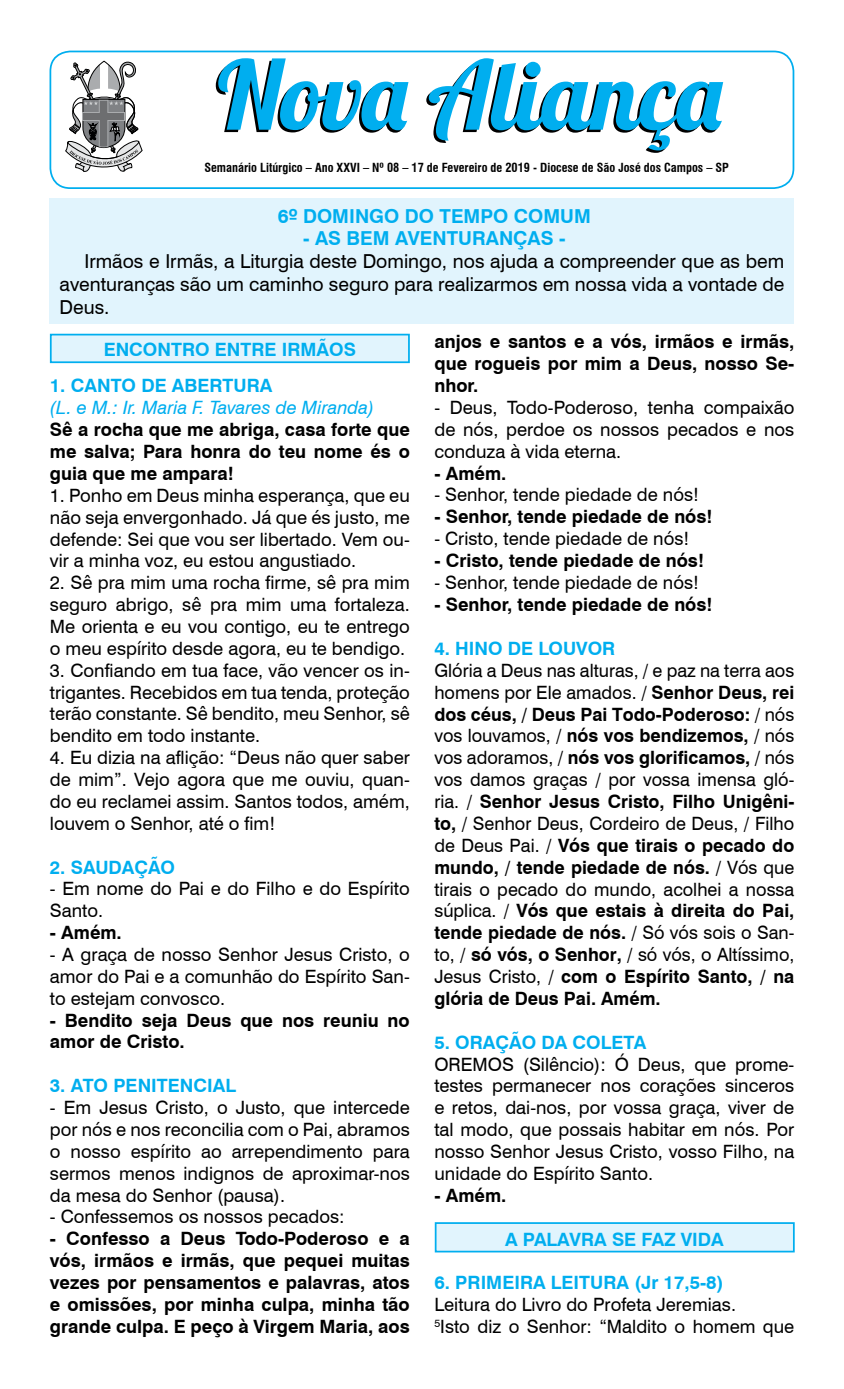
<style>
.page{position:relative;width:844px;height:1389px;background:#fff}
.page>*{position:absolute;margin:0;border:0;box-sizing:border-box;transform-origin:0 0}
.t1{font:95.2px "Lobster 1.4";color:#00aeef}
.t2{font:19.25px/22.8px "Swiss 721 BT";color:#000;text-align:justify}
.t3{font:700 19.25px "Swiss 721 BT";color:#00aeef}
.t4{font:18.38px/21.9px "Swiss 721 BT";color:#000;text-align:justify}
.t5{font:700 18.38px/21.9px "Swiss 721 BT";color:#000;text-align:justify}
.t6{font:700 18.38px "Swiss 721 BT";color:#00aeef}
.t7{font:italic 18.38px "Swiss 721 BT";color:#00aeef}
.t8{font:700 condensed 12.25px "Swiss 721 BT";color:#000}
.s1{font-weight:700}
</style>
<div class="page">
<div style="left:434px;top:1222px;width:360px;height:30px;background:#e1f4fd;border:2px solid #00aeef"></div>
<div style="left:50px;top:334px;width:360px;height:29px;background:#e1f4fd;border:2px solid #00aeef"></div>
<div style="left:49px;top:51px;width:745px;height:138px;border:2px solid #00aeef;border-radius:20px"></div>
<div style="left:50px;top:198px;width:744px;height:126px;background:#e1f4fd"></div>
<svg style="left:65px;top:60px;width:77px;height:112px"></svg>
<h1 class="t1" style="left:218px;top:35px;width:505px">Nova Aliança</h1>
<p class="t8" style="left:204px;top:161px;width:526px">Semanário Litúrgico – Ano XXVI – Nº 08 – 17 de Fevereiro de 2019 - Diocese de São José dos Campos – SP</p>
<p class="t3" style="left:278px;top:202px;width:314px">6º DOMINGO DO TEMPO COMUM</p>
<p class="t3" style="left:303px;top:225px;width:264px">- AS BEM AVENTURANÇAS -</p>
<p class="t2" style="left:60px;top:249px;width:726px;text-indent:25px">Irmãos e Irmãs, a Liturgia deste Domingo, nos ajuda a compreender que as bem aventuranças são um caminho seguro para realizarmos em nossa vida a vontade de Deus.</p>
<p class="t6" style="left:104px;top:336px;width:254px">ENCONTRO ENTRE IRMÃOS</p>
<p class="t6" style="left:50px;top:373px;width:224px">1. CANTO DE ABERTURA</p>
<p class="t7" style="left:50px;top:395px;width:326px">(L. e M.: Ir. Maria F. Tavares de Miranda)</p>
<p class="t5" style="left:50px;top:418px;width:361px">Sê a rocha que me abriga, casa forte que me salva; Para honra do teu nome és o guia que me ampara!</p>
<p class="t4" style="left:50px;top:484px;width:361px">1. Ponho em Deus minha esperança, que eu não seja envergonhado. Já que és justo, me defende: Sei que vou ser libertado. Vem ou&shy;vir a minha voz, eu estou angustiado.</p>
<p class="t4" style="left:50px;top:571px;width:361px">2. Sê pra mim uma rocha firme, sê pra mim seguro abrigo, sê pra mim uma fortaleza.<br>Me orienta e eu vou contigo, eu te entrego o meu espírito desde agora, eu te bendigo.</p>
<p class="t4" style="left:50px;top:659px;width:361px">3. Confiando em tua face, vão vencer os in&shy;trigantes. Recebidos em tua tenda, proteção terão constante. Sê bendito, meu Senhor, sê bendito em todo instante.</p>
<p class="t4" style="left:50px;top:746px;width:361px">4. Eu dizia na aflição: “Deus não quer saber de mim”. Vejo agora que me ouviu, quan&shy;do eu reclamei assim. Santos todos, amém, louvem o Senhor, até o fim!</p>
<p class="t6" style="left:50px;top:854px;width:127px">2. SAUDAÇÃO</p>
<p class="t4" style="left:50px;top:877px;width:361px">- Em nome do Pai e do Filho e do Espírito<br>Santo.</p>
<p class="t5" style="left:50px;top:921px;width:73px">- Amém.</p>
<p class="t4" style="left:50px;top:943px;width:361px">- A graça de nosso Senhor Jesus Cristo, o amor do Pai e a comunhão do Espírito San&shy;to estejam convosco.</p>
<p class="t5" style="left:50px;top:1008px;width:361px">- Bendito seja Deus que nos reuniu no amor de Cristo.</p>
<p class="t6" style="left:50px;top:1073px;width:188px">3. ATO PENITENCIAL</p>
<p class="t4" style="left:50px;top:1096px;width:361px">- Em Jesus Cristo, o Justo, que intercede por nós e nos reconcilia com o Pai, abramos o nosso espírito ao arrependimento para sermos menos indignos de aproximar-nos da mesa do Senhor (pausa).</p>
<p class="t4" style="left:50px;top:1205px;width:296px">- Confessemos os nossos pecados:</p>
<p class="t5" style="left:50px;top:1227px;width:361px">- Confesso a Deus Todo-Poderoso e a vós, irmãos e irmãs, que pequei muitas vezes por pensamentos e palavras, atos e omissões, por minha culpa, minha tão grande culpa. E peço à Virgem Maria, aos</p>
<p class="t5" style="left:434px;top:330px;width:361px">anjos e santos e a vós, irmãos e irmãs, que rogueis por mim a Deus, nosso Se&shy;nhor.</p>
<p class="t4" style="left:434px;top:396px;width:361px">- Deus, Todo-Poderoso, tenha compaixão de nós, perdoe os nossos pecados e nos conduza à vida eterna.</p>
<p class="t5" style="left:434px;top:461px;width:73px">- Amém.</p>
<p class="t4" style="left:434px;top:483px;width:266px">- Senhor, tende piedade de nós!</p>
<p class="t5" style="left:434px;top:505px;width:279px">- Senhor, tende piedade de nós!</p>
<p class="t4" style="left:434px;top:527px;width:256px">- Cristo, tende piedade de nós!</p>
<p class="t5" style="left:434px;top:549px;width:271px">- Cristo, tende piedade de nós!</p>
<p class="t4" style="left:434px;top:571px;width:266px">- Senhor, tende piedade de nós!</p>
<p class="t5" style="left:434px;top:593px;width:279px">- Senhor, tende piedade de nós!</p>
<p class="t6" style="left:434px;top:635px;width:182px">4. HINO DE LOUVOR</p>
<p class="t4" style="left:434px;top:659px;width:361px">Glória a Deus nas alturas, / e paz na terra aos homens por Ele amados. / <span class="s1">Senhor Deus, rei dos céus, / Deus Pai Todo-Poderoso:</span> / nós vos louvamos, / <span class="s1">nós vos bendizemos,</span> / nós vos adoramos, / <span class="s1">nós vos glorificamos,</span> / nós vos damos graças / por vossa imensa gló&shy;ria. / <span class="s1">Senhor Jesus Cristo, Filho Unigêni&shy;to,</span> / Senhor Deus, Cordeiro de Deus, / Filho de Deus Pai. / <span class="s1">Vós que tirais o pecado do mundo, / tende piedade de nós.</span> / Vós que tirais o pecado do mundo, acolhei a nossa súplica. / <span class="s1">Vós que estais à direita do Pai, tende piedade de nós.</span> / Só vós sois o San&shy;to, / <span class="s1">só vós, o Senhor,</span> / só vós, o Altíssimo, Jesus Cristo, / <span class="s1">com o Espírito Santo, / na glória de Deus Pai. Amém.</span></p>
<p class="t6" style="left:434px;top:1029px;width:213px">5. ORAÇÃO DA COLETA</p>
<p class="t4" style="left:434px;top:1052px;width:361px">OREMOS (Silêncio): Ó Deus, que prome&shy;testes permanecer nos corações sinceros e retos, dai-nos, por vossa graça, viver de tal modo, que possais habitar em nós. Por nosso Senhor Jesus Cristo, vosso Filho, na unidade do Espírito Santo.</p>
<p class="t5" style="left:434px;top:1184px;width:73px">- Amém.</p>
<p class="t6" style="left:505px;top:1226px;width:220px">A PALAVRA SE FAZ VIDA</p>
<p class="t6" style="left:434px;top:1270px;width:290px">6. PRIMEIRA LEITURA (Jr 17,5-8)</p>
<p class="t4" style="left:434px;top:1293px;width:361px">Leitura do Livro do Profeta Jeremias.<br><sup>5</sup>Isto diz o Senhor: “Maldito o homem que</p>
</div>
